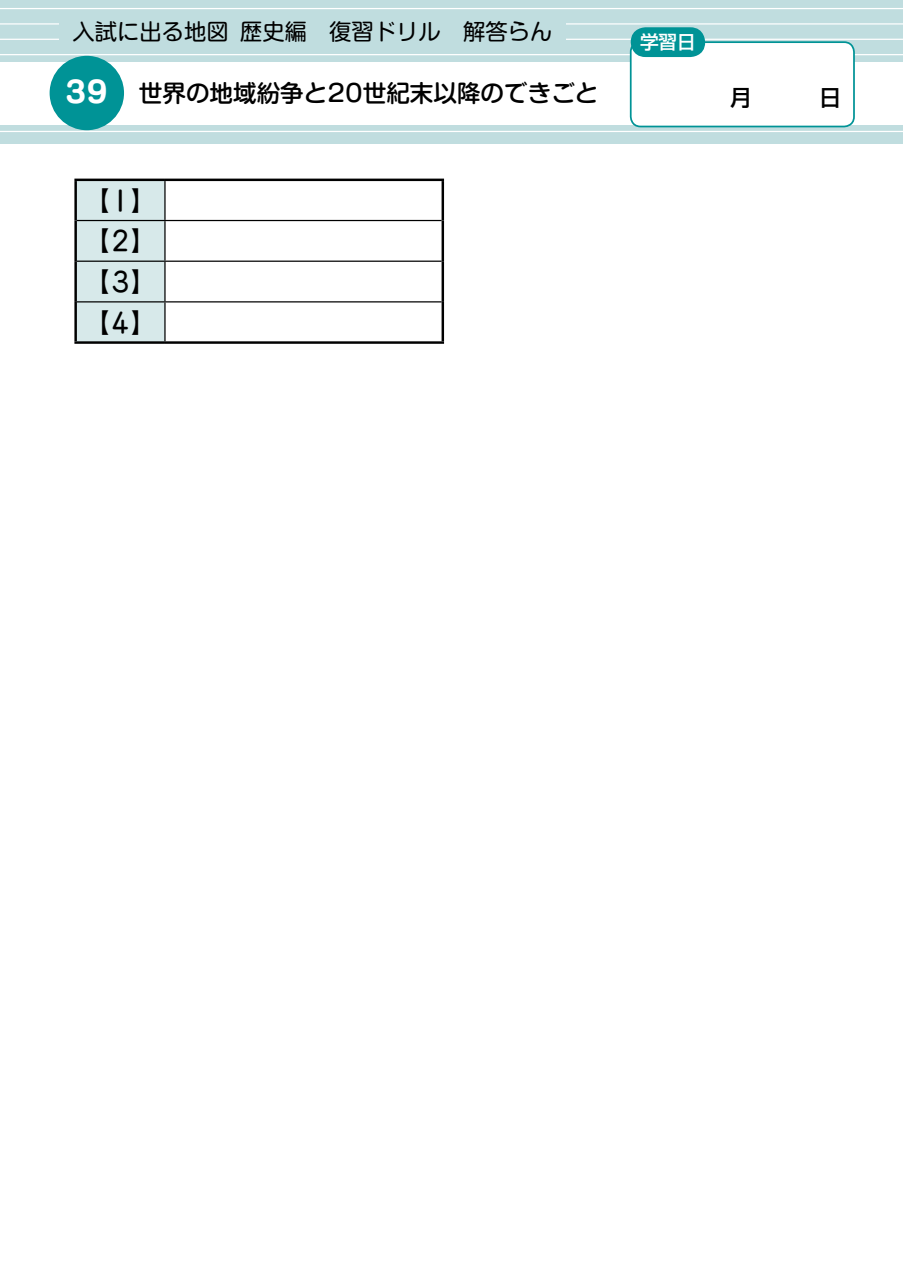
<style>
.page{position:relative;width:903px;height:1275px;background:#fff}
.page>*{position:absolute;margin:0;border:0;box-sizing:border-box;transform-origin:0 0}
.t1{font:700 28.53px "G Shin M Go Pro";color:#fff}
.t2{font:500 24.85px/40.6px "G Shin Go Pro";color:#000;text-align:justify}
.t3{font:500 23.62px "G Shin M Go Pro";color:#000}
.t4{font:22.4px "G Shin M Go Pro";color:#000}
.t5{font:500 22.4px "G Shin Go Pro";color:#000}
.t6{font:500 18.55px "G Shin Go Pro";color:#fff}
.s1{font-family:"MOG Suuji SI K50";font-weight:400}
</style>
<div class="page">
<div style="left:0;top:0;width:903px;height:144px;background:#c0dddf"></div>
<hr style="left:0;top:8px;width:903px;height:1px;background:#fff">
<hr style="left:0;top:23px;width:903px;height:2px;background:#fff">
<hr style="left:0;top:39px;width:903px;height:1px;background:#fff">
<hr style="left:0;top:54px;width:903px;height:1px;background:#fff">
<hr style="left:0;top:131px;width:903px;height:1px;background:#fff">
<div style="left:0;top:62px;width:903px;height:62px;background:#fff"></div>
<div style="left:50px;top:56px;width:74px;height:74px;background:#009396;border-radius:50%"></div>
<div style="left:631px;top:42px;width:223px;height:84px;background:#fff;border-radius:10px"></div>
<div style="left:630px;top:41px;width:225px;height:86px;border:2px solid #009396;border-radius:10px"></div>
<div style="left:631px;top:27px;width:74px;height:30px;background:#009396;border-radius:15px"></div>
<div style="left:77px;top:181px;width:87px;height:160px;background:#d7e9ea"></div>
<hr style="left:165px;top:220px;width:276px;height:1px;background:#000">
<hr style="left:165px;top:261px;width:276px;height:1px;background:#000">
<hr style="left:165px;top:301px;width:276px;height:1px;background:#000">
<hr style="left:74px;top:179px;width:91px;height:2px;background:#000">
<hr style="left:74px;top:181px;width:3px;height:39px;background:#000">
<hr style="left:165px;top:179px;width:279px;height:2px;background:#000">
<hr style="left:441px;top:181px;width:3px;height:39px;background:#000">
<hr style="left:74px;top:220px;width:3px;height:41px;background:#000">
<hr style="left:441px;top:220px;width:3px;height:41px;background:#000">
<hr style="left:74px;top:261px;width:3px;height:41px;background:#000">
<hr style="left:441px;top:261px;width:3px;height:41px;background:#000">
<hr style="left:74px;top:302px;width:3px;height:39px;background:#000">
<hr style="left:441px;top:302px;width:3px;height:39px;background:#000">
<hr style="left:164px;top:181px;width:2px;height:39px;background:#000">
<hr style="left:77px;top:220px;width:88px;height:1px;background:#000">
<hr style="left:164px;top:221px;width:2px;height:40px;background:#000">
<hr style="left:77px;top:261px;width:88px;height:1px;background:#000">
<hr style="left:164px;top:262px;width:2px;height:39px;background:#000">
<hr style="left:77px;top:301px;width:88px;height:1px;background:#000">
<hr style="left:164px;top:302px;width:2px;height:39px;background:#000">
<hr style="left:74px;top:341px;width:91px;height:3px;background:#000">
<hr style="left:165px;top:341px;width:279px;height:3px;background:#000">
<div style="left:60px;top:16px;width:506px;height:31px;background:#c0dddf"></div>
<p class="t4" style="left:73px;top:13px;width:158px">入試に出る地図</p>
<p class="t4" style="left:240px;top:13px;width:314px">歴史編　復習ドリル　解答らん</p>
<p class="t1" style="left:65px;top:69px;width:44px">39</p>
<p class="t3" style="left:139px;top:74px;width:461px">世界の地域紛争と20世紀末以降のできごと</p>
<p class="t2" style="left:85px;top:177px;width:72px">】<span class="s1">1</span>【】<span class="s1">2</span>【】<span class="s1">3</span>【】<span class="s1">4</span>【</p>
<p class="t6" style="left:640px;top:27px;width:57px">学習日</p>
<p class="t5" style="left:730px;top:80px;width:24px">月</p>
<p class="t5" style="left:819px;top:80px;width:24px">日</p>
</div>
